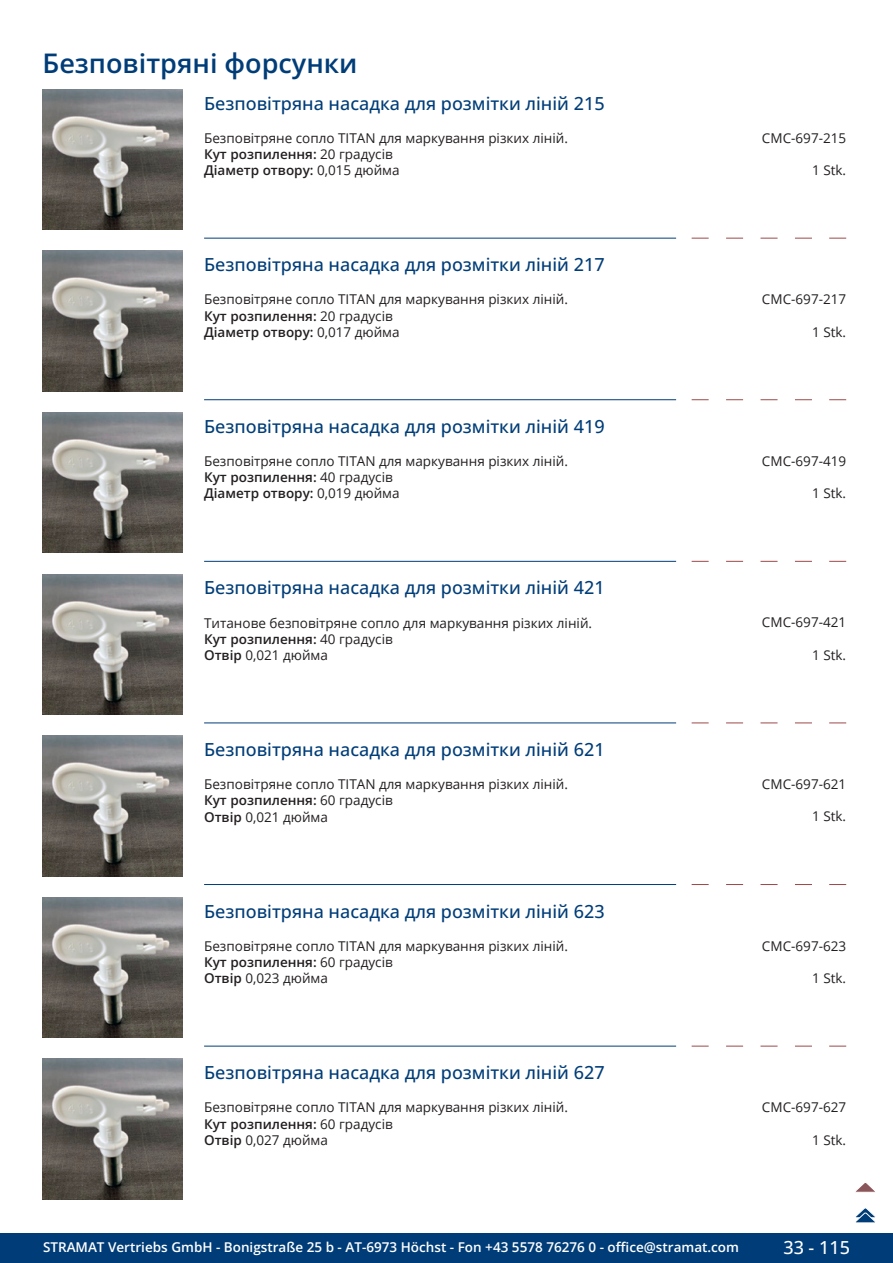
<style>
.page{position:relative;width:893px;height:1263px;background:#fff}
.page>*{position:absolute;margin:0;border:0;box-sizing:border-box;transform-origin:0 0}
.GruppeName{font:600 27px "Open Sans";color:#003d78}
.ArtikelName{font:500 18px "Open Sans";color:#003d78}
.t1{font:500 18px "Open Sans";color:#fff}
.Beschreibung{font:13.5px/16.2px "Open Sans";color:#231f20}
.ArtikelNummer{font:13.5px "Open Sans";color:#231f20}
.t2{font:600 13.5px "Open Sans";color:#fff}
.s1{font-weight:600}
</style>
<div class="page">
<div style="left:0;top:1233px;width:893px;height:30px;background:#003d78"></div>
<img style="left:43px;top:89px;width:140px;height:141px">
<img style="left:43px;top:251px;width:140px;height:140px">
<svg style="left:692px;top:238px;width:17px;height:1px"></svg>
<svg style="left:726px;top:238px;width:17px;height:1px"></svg>
<svg style="left:760px;top:238px;width:17px;height:1px"></svg>
<svg style="left:795px;top:238px;width:17px;height:1px"></svg>
<svg style="left:829px;top:238px;width:17px;height:1px"></svg>
<hr style="left:204px;top:238px;width:472px;height:1px;background:#003d78">
<img style="left:43px;top:412px;width:140px;height:141px">
<svg style="left:692px;top:399px;width:17px;height:1px"></svg>
<svg style="left:726px;top:399px;width:17px;height:1px"></svg>
<svg style="left:760px;top:399px;width:17px;height:1px"></svg>
<svg style="left:795px;top:399px;width:17px;height:1px"></svg>
<svg style="left:829px;top:399px;width:17px;height:1px"></svg>
<hr style="left:204px;top:399px;width:472px;height:1px;background:#003d78">
<img style="left:43px;top:574px;width:140px;height:140px">
<svg style="left:692px;top:561px;width:17px;height:1px"></svg>
<svg style="left:726px;top:561px;width:17px;height:1px"></svg>
<svg style="left:760px;top:561px;width:17px;height:1px"></svg>
<svg style="left:795px;top:561px;width:17px;height:1px"></svg>
<svg style="left:829px;top:561px;width:17px;height:1px"></svg>
<hr style="left:204px;top:561px;width:472px;height:1px;background:#003d78">
<img style="left:43px;top:736px;width:140px;height:140px">
<svg style="left:692px;top:723px;width:17px;height:1px"></svg>
<svg style="left:726px;top:723px;width:17px;height:1px"></svg>
<svg style="left:760px;top:723px;width:17px;height:1px"></svg>
<svg style="left:795px;top:723px;width:17px;height:1px"></svg>
<svg style="left:829px;top:723px;width:17px;height:1px"></svg>
<hr style="left:204px;top:723px;width:472px;height:1px;background:#003d78">
<img style="left:43px;top:897px;width:140px;height:140px">
<svg style="left:692px;top:884px;width:17px;height:1px"></svg>
<svg style="left:726px;top:884px;width:17px;height:1px"></svg>
<svg style="left:760px;top:884px;width:17px;height:1px"></svg>
<svg style="left:795px;top:884px;width:17px;height:1px"></svg>
<svg style="left:829px;top:884px;width:17px;height:1px"></svg>
<hr style="left:204px;top:884px;width:472px;height:1px;background:#003d78">
<img style="left:43px;top:1059px;width:140px;height:140px">
<svg style="left:692px;top:1046px;width:17px;height:1px"></svg>
<svg style="left:726px;top:1046px;width:17px;height:1px"></svg>
<svg style="left:760px;top:1046px;width:17px;height:1px"></svg>
<svg style="left:795px;top:1046px;width:17px;height:1px"></svg>
<svg style="left:829px;top:1046px;width:17px;height:1px"></svg>
<hr style="left:204px;top:1046px;width:472px;height:1px;background:#003d78">
<svg style="left:856px;top:1183px;width:19px;height:9px"></svg>
<svg style="left:855px;top:1208px;width:21px;height:15px"></svg>
<p class="GruppeName" style="left:43px;top:44px;width:316px">Безповітряні форсунки</p>
<p class="ArtikelName" style="left:204px;top:91px;width:402px">Безповітряна насадка для розмітки ліній 215</p>
<p class="Beschreibung" style="left:204px;top:129px;width:365px">Безповітряне сопло TITAN для маркування різких ліній.<br><span class="s1">Кут розпилення:</span> 20 градусів<br><span class="s1">Діаметр отвору:</span> 0,015 дюйма</p>
<p class="ArtikelNummer" style="left:762px;top:128px;width:86px">CMC-697-215</p>
<p class="ArtikelNummer" style="left:812px;top:161px;width:36px">1 Stk.</p>
<p class="ArtikelName" style="left:204px;top:252px;width:402px">Безповітряна насадка для розмітки ліній 217</p>
<p class="Beschreibung" style="left:204px;top:291px;width:365px">Безповітряне сопло TITAN для маркування різких ліній.<br><span class="s1">Кут розпилення:</span> 20 градусів<br><span class="s1">Діаметр отвору:</span> 0,017 дюйма</p>
<p class="ArtikelNummer" style="left:762px;top:290px;width:86px">CMC-697-217</p>
<p class="ArtikelNummer" style="left:812px;top:322px;width:36px">1 Stk.</p>
<p class="ArtikelName" style="left:204px;top:414px;width:402px">Безповітряна насадка для розмітки ліній 419</p>
<p class="Beschreibung" style="left:204px;top:453px;width:365px">Безповітряне сопло TITAN для маркування різких ліній.<br><span class="s1">Кут розпилення:</span> 40 градусів<br><span class="s1">Діаметр отвору:</span> 0,019 дюйма</p>
<p class="ArtikelNummer" style="left:762px;top:452px;width:86px">CMC-697-419</p>
<p class="ArtikelNummer" style="left:812px;top:484px;width:36px">1 Stk.</p>
<p class="ArtikelName" style="left:204px;top:575px;width:402px">Безповітряна насадка для розмітки ліній 421</p>
<p class="Beschreibung" style="left:204px;top:614px;width:390px">Титанове безповітряне сопло для маркування різких ліній.<br><span class="s1">Кут розпилення:</span> 40 градусів<br><span class="s1">Отвір</span> 0,021 дюйма</p>
<p class="ArtikelNummer" style="left:762px;top:613px;width:86px">CMC-697-421</p>
<p class="ArtikelNummer" style="left:812px;top:646px;width:36px">1 Stk.</p>
<p class="ArtikelName" style="left:204px;top:737px;width:402px">Безповітряна насадка для розмітки ліній 621</p>
<p class="Beschreibung" style="left:204px;top:776px;width:365px">Безповітряне сопло TITAN для маркування різких ліній.<br><span class="s1">Кут розпилення:</span> 60 градусів<br><span class="s1">Отвір</span> 0,021 дюйма</p>
<p class="ArtikelNummer" style="left:762px;top:775px;width:86px">CMC-697-621</p>
<p class="ArtikelNummer" style="left:812px;top:807px;width:36px">1 Stk.</p>
<p class="ArtikelName" style="left:204px;top:899px;width:402px">Безповітряна насадка для розмітки ліній 623</p>
<p class="Beschreibung" style="left:204px;top:937px;width:365px">Безповітряне сопло TITAN для маркування різких ліній.<br><span class="s1">Кут розпилення:</span> 60 градусів<br><span class="s1">Отвір</span> 0,023 дюйма</p>
<p class="ArtikelNummer" style="left:762px;top:936px;width:86px">CMC-697-623</p>
<p class="ArtikelNummer" style="left:812px;top:969px;width:36px">1 Stk.</p>
<p class="ArtikelName" style="left:204px;top:1060px;width:402px">Безповітряна насадка для розмітки ліній 627</p>
<p class="Beschreibung" style="left:204px;top:1099px;width:365px">Безповітряне сопло TITAN для маркування різких ліній.<br><span class="s1">Кут розпилення:</span> 60 градусів<br><span class="s1">Отвір</span> 0,027 дюйма</p>
<p class="ArtikelNummer" style="left:762px;top:1098px;width:86px">CMC-697-627</p>
<p class="ArtikelNummer" style="left:812px;top:1130px;width:36px">1 Stk.</p>
<p class="t2" style="left:43px;top:1238px;width:698px">STRAMAT Vertriebs GmbH - Bonigstraße 25 b - AT-6973 Höchst - Fon +43 5578 76276 0 - office@stramat.com</p>
<h2 class="t1" style="left:783px;top:1234px;width:68px">33 - 115</h2>
</div>
